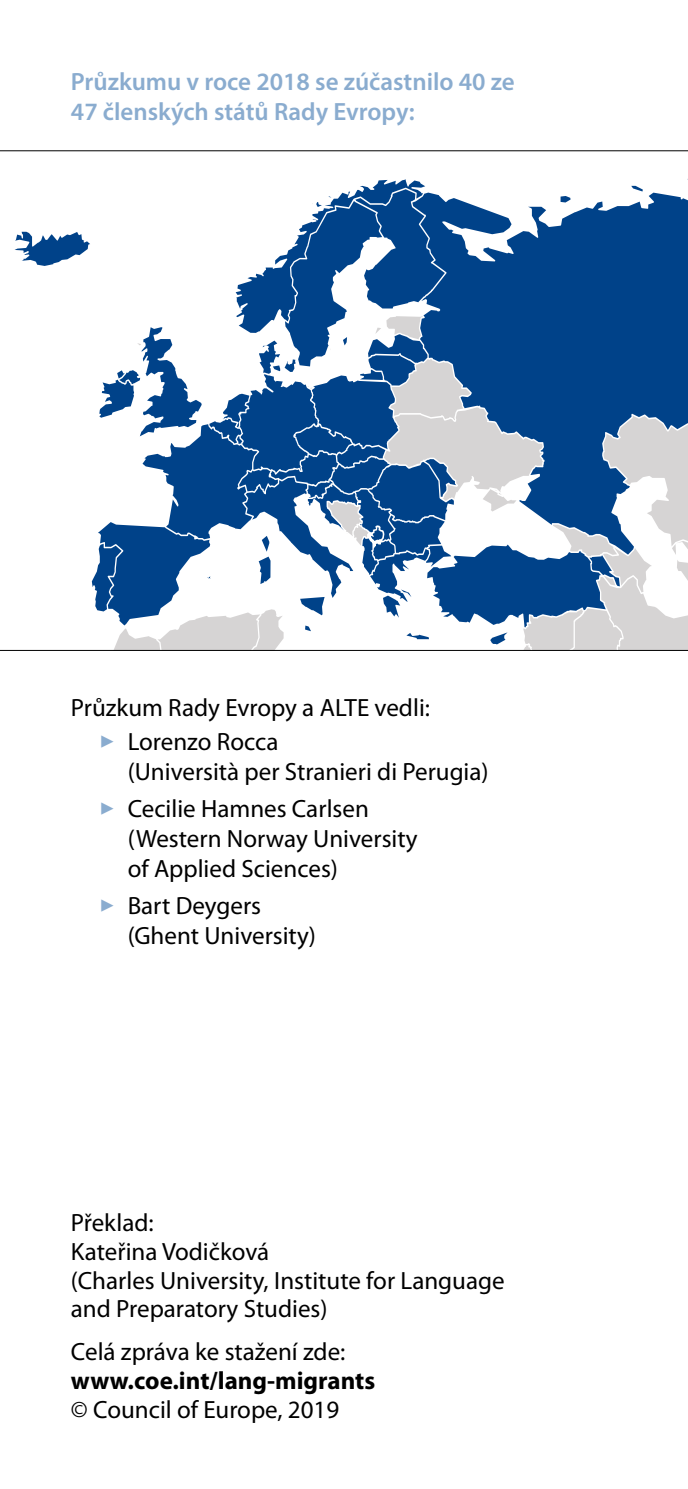
<style>
.page{position:relative;width:688px;height:1489px;background:#fff}
.page>*{position:absolute;margin:0;border:0;box-sizing:border-box;transform-origin:0 0}
.t1{font:25px/30px "Myriad Pro";color:#000}
.t2{font:600 25px/30px "Myriad Pro";color:#8aaccf}
.t3{font:700 25px "Myriad Pro";color:#000}
.s1{color:#8aaccf}
</style>
<div class="page">
<svg style="left:0;top:150px;width:687px;height:501px"></svg>
<p class="t2" style="left:71px;top:66px;width:445px">Průzkumu v roce 2018 se zúčastnilo 40 ze<br>47 členských států Rady Evropy:</p>
<p class="t1" style="left:71px;top:692px;width:360px">Průzkum Rady Evropy a ALTE vedli:</p>
<p class="t1" style="left:128px;top:726px;width:362px;text-indent:-28px"><span class="s1">✓</span> Lorenzo Rocca<br>(Università per Stranieri di Perugia)</p>
<p class="t1" style="left:128px;top:793px;width:291px;text-indent:-28px"><span class="s1">✓</span> Cecilie Hamnes Carlsen (Western Norway University of Applied Sciences)</p>
<p class="t1" style="left:128px;top:890px;width:190px;text-indent:-28px"><span class="s1">✓</span> Bart Deygers (Ghent University)</p>
<p class="t1" style="left:71px;top:1207px;width:435px;line-height:28.8px">Překlad:<br>Kateřina Vodičková<br>(Charles University, Institute for Language and Preparatory Studies)</p>
<p class="t1" style="left:71px;top:1336px;width:276px">Celá zpráva ke stažení zde:</p>
<p class="t3" style="left:71px;top:1364px;width:306px">www.coe.int/lang-migrants</p>
<p class="t1" style="left:71px;top:1393px;width:270px">© Council of Europe, 2019</p>
</div>
